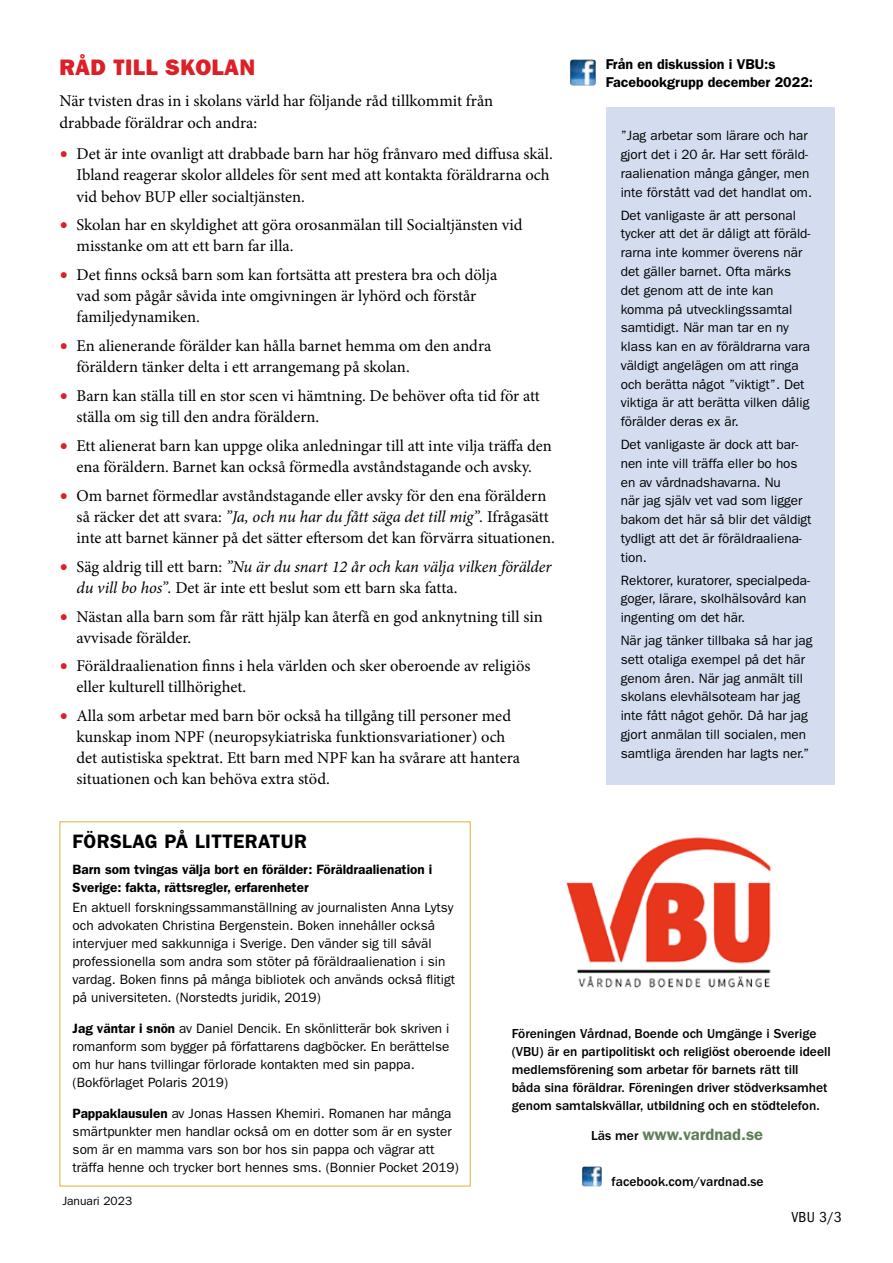
<style>
.page{position:relative;width:893px;height:1263px;background:#fff}
.page>*{position:absolute;margin:0;border:0;box-sizing:border-box;transform-origin:0 0}
.t1{font:22.5px "ITC Franklin Gothic Std Hvy";letter-spacing:.02em;color:#dc2028}
.t2{font:600 19.5px "ITC Franklin Gothic Std";letter-spacing:.02em;color:#000}
.t3{font:16.5px/21px "Minion Pro";color:#000}
.t4{font:600 16.5px "ITC Franklin Gothic Std";color:#5e7e58}
.t5{font:condensed 15px "ITC Franklin Gothic Std";color:#000}
.t6{font:600 14.25px/18px "ITC Franklin Gothic Std";color:#000}
.t7{font:13.5px/18.8px "ITC Franklin Gothic Std";color:#000}
.t8{font:500 13.5px/18px "ITC Franklin Gothic Std";color:#000}
.t9{font:600 13.5px/18px "ITC Franklin Gothic Std";color:#000}
.t10{font:12px "ITC Franklin Gothic Std";color:#000}
.s1{font-size:22.5px;color:#dc2028}
.s2{font-style:italic}
.s3{font-weight:600}
.s4{font-weight:500;font-size:13.5px;color:#000}
</style>
<div class="page">
<div style="left:606px;top:107px;width:229px;height:677px;background:#d4ddef"></div>
<img style="left:566px;top:837px;width:205px;height:151px">
<img style="left:582px;top:1166px;width:20px;height:20px">
<img style="left:569px;top:60px;width:27px;height:26px">
<h1 class="t1" style="left:60px;top:54px;width:197px">RÅD TILL SKOLAN</h1>
<p class="t3" style="left:60px;top:90px;width:435px;line-height:22.5px">När tvisten dras in i skolans värld har följande råd tillkommit från drabbade föräldrar och andra:</p>
<p class="t3" style="left:77px;top:144px;width:478px;text-indent:-17px"><span class="s1">•</span> Det är inte ovanligt att drabbade barn har hög frånvaro med diffusa skäl.<br>Ibland reagerar skolor alldeles för sent med att kontakta föräldrarna och vid behov BUP eller socialtjänsten.</p>
<p class="t3" style="left:77px;top:215px;width:448px;text-indent:-17px"><span class="s1">•</span> Skolan har en skyldighet att göra orosanmälan till Socialtjänsten vid misstanke om att ett barn far illa.</p>
<p class="t3" style="left:77px;top:265px;width:422px;text-indent:-17px"><span class="s1">•</span> Det finns också barn som kan fortsätta att prestera bra och dölja vad som pågår såvida inte omgivningen är lyhörd och förstår familjedynamiken.</p>
<p class="t3" style="left:77px;top:335px;width:416px;text-indent:-17px"><span class="s1">•</span> En alienerande förälder kan hålla barnet hemma om den andra föräldern tänker delta i ett arrangemang på skolan.</p>
<p class="t3" style="left:77px;top:385px;width:465px;text-indent:-17px"><span class="s1">•</span> Barn kan ställa till en stor scen vi hämtning. De behöver ofta tid för att ställa om sig till den andra föräldern.</p>
<p class="t3" style="left:60px;top:435px;width:494px;text-align:center"><span class="s1">•</span> Ett alienerat barn kan uppge olika anledningar till att inte vilja träffa den ena föräldern. Barnet kan också förmedla avståndstagande och avsky.</p>
<p class="t3" style="left:77px;top:485px;width:480px;text-indent:-17px"><span class="s1">•</span> Om barnet förmedlar avståndstagande eller avsky för den ena föräldern så räcker det att svara: <span class="s2">”Ja, och nu har du fått säga det till mig”.</span> Ifrågasätt inte att barnet känner på det sätter eftersom det kan förvärra situationen.</p>
<p class="t3" style="left:77px;top:556px;width:476px;text-indent:-17px"><span class="s1">•</span> Säg aldrig till ett barn: <span class="s2">”Nu är du snart 12 år och kan välja vilken förälder du vill bo hos”.</span> Det är inte ett beslut som ett barn ska fatta.</p>
<p class="t3" style="left:77px;top:606px;width:468px;text-indent:-17px"><span class="s1">•</span> Nästan alla barn som får rätt hjälp kan återfå en god anknytning till sin avvisade förälder.</p>
<p class="t3" style="left:77px;top:656px;width:455px;text-indent:-17px"><span class="s1">•</span> Föräldraalienation finns i hela världen och sker oberoende av religiös eller kulturell tillhörighet.</p>
<p class="t3" style="left:77px;top:706px;width:445px;text-indent:-17px"><span class="s1">•</span> Alla som arbetar med barn bör också ha tillgång till personer med kunskap inom NPF (neuropsykiatriska funktionsvariationer) och det autistiska spektrat. Ett barn med NPF kan ha svårare att hantera situationen och kan behöva extra stöd.</p>
<p class="t6" style="left:606px;top:55px;width:209px">Från en diskussion i VBU:s<br>Facebookgrupp december 2022:</p>
<p class="t7" style="left:621px;top:127px;width:193px">”Jag arbetar som lärare och har gjort det i 20 år. Har sett föräld&shy;raalienation många gånger, men inte förstått vad det handlat om.</p>
<p class="t7" style="left:621px;top:206px;width:191px">Det vanligaste är att personal tycker att det är dåligt att föräld&shy;rarna inte kommer överens när det gäller barnet. Ofta märks det genom att de inte kan komma på utvecklingssamtal samtidigt. När man tar en ny klass kan en av föräldrarna vara väldigt angelägen om att ringa och berätta något ”viktigt”. Det viktiga är att berätta vilken dålig förälder deras ex är.</p>
<p class="t7" style="left:621px;top:435px;width:192px">Det vanligaste är dock att bar&shy;nen inte vill träffa eller bo hos en av vårdnadshavarna. Nu<br>när jag själv vet vad som ligger bakom det här så blir det väldigt tydligt att det är föräldraaliena&shy;tion.</p>
<p class="t7" style="left:621px;top:571px;width:191px">Rektorer, kuratorer, specialpeda&shy;goger, lärare, skolhälsovård kan ingenting om det här.</p>
<p class="t7" style="left:621px;top:631px;width:193px">När jag tänker tillbaka så har jag sett otaliga exempel på det här genom åren. När jag anmält till skolans elevhälsoteam har jag inte fått något gehör. Då har jag gjort anmälan till socialen, men samtliga ärenden har lagts ner.”</p>
<h2 class="t2" style="left:73px;top:829px;width:236px">FÖRSLAG PÅ LITTERATUR</h2>
<p class="t9" style="left:73px;top:860px;width:361px">Barn som tvingas välja bort en förälder: Föräldraalienation i<br>Sverige: fakta, rättsregler, erfarenheter</p>
<p class="t7" style="left:73px;top:899px;width:384px;line-height:18px">En aktuell forskningssammanställning av journalisten Anna Lytsy och advokaten Christina Bergenstein. Boken innehåller också intervjuer med sakkunniga i Sverige. Den vänder sig till såväl professionella som andra som stöter på föräldraalienation i sin vardag. Boken finns på många bibliotek och används också flitigt på universiteten. (Norstedts juridik, 2019)</p>
<p class="t7" style="left:73px;top:1019px;width:378px;line-height:18px"><span class="s3">Jag väntar i snön</span> av Daniel Dencik. En skönlitterär bok skriven i romanform som bygger på författarens dagböcker. En berättelse om hur hans tvillingar förlorade kontakten med sin pappa. (Bokförlaget Polaris 2019)</p>
<p class="t7" style="left:73px;top:1104px;width:388px;line-height:18px"><span class="s3">Pappaklausulen</span> av Jonas Hassen Khemiri. Romanen har många smärtpunkter men handlar också om en dotter som är en syster som är en mamma vars son bor hos sin pappa och vägrar att träffa henne och trycker bort hennes sms. (Bonnier Pocket 2019)</p>
<p class="t10" style="left:62px;top:1194px;width:71px">Januari 2023</p>
<p class="t8" style="left:512px;top:1025px;width:320px">Föreningen Vårdnad, Boende och Umgänge i Sverige (VBU) är en partipolitiskt och religiöst oberoende ideell medlemsförening som arbetar för barnets rätt till båda sina föräldrar. Föreningen driver stödverksamhet genom samtalskvällar, utbildning och en stödtelefon.</p>
<p class="t4" style="left:591px;top:1124px;width:174px"><span class="s4">Läs mer</span> www.vardnad.se</p>
<p class="t8" style="left:612px;top:1173px;width:154px">facebook.com/vardnad.se</p>
<p class="t5" style="left:791px;top:1209px;width:52px">VBU 3/3</p>
</div>
